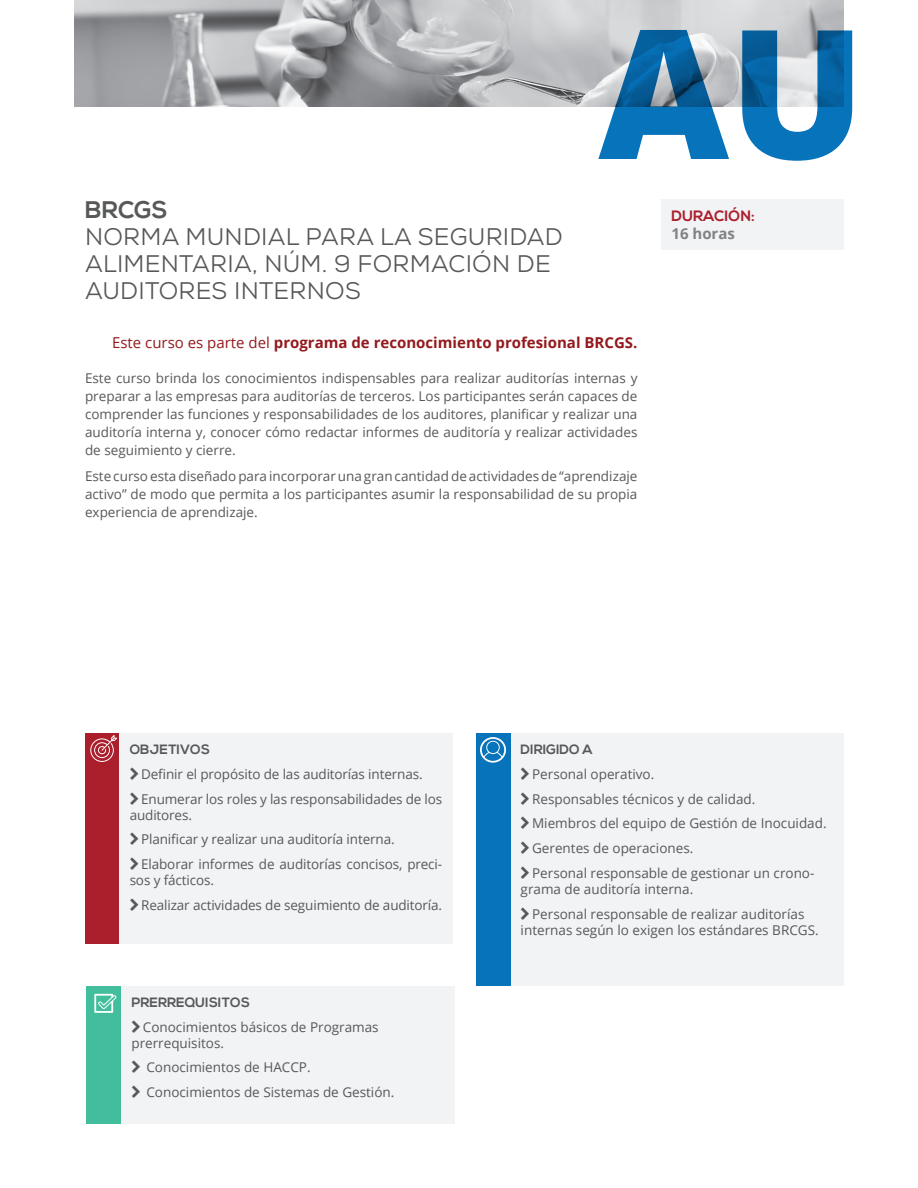
<style>
.page{position:relative;width:918px;height:1188px;background:#fff}
.page>*{position:absolute;margin:0;border:0;box-sizing:border-box;transform-origin:0 0}
.t1{font:800 180px "Open Sans";color:#0773bb}
.t2{font:24px "Nexa";letter-spacing:.01em;color:#57585a}
.t3{font:700 24px "Nexa";letter-spacing:.01em;color:#57585a}
.t4{font:700 15px "Open Sans";color:#93191d}
.Secciones{font:700 15px "Nexa";color:#ab1e2c}
.Secciones-2{font:700 15px "Open Sans";color:#808285}
.t5{font:13.5px/18px "Open Sans";color:#57585a}
.t6{font:700 13.5px "Nexa";color:#57585a}
.s1{font-weight:400}
</style>
<div class="page">
<div style="left:661px;top:199px;width:183px;height:51px;background:#f2f3f4"></div>
<img style="left:74px;top:0;width:770px;height:106px">
<div style="left:85px;top:733px;width:34px;height:210px;background:#ab1e2c"></div>
<div style="left:119px;top:733px;width:334px;height:210px;background:#f2f3f4"></div>
<svg style="left:90px;top:735px;width:27px;height:27px"></svg>
<div style="left:510px;top:733px;width:334px;height:253px;background:#f2f3f4"></div>
<div style="left:121px;top:986px;width:333px;height:137px;background:#f2f3f4"></div>
<div style="left:476px;top:733px;width:34px;height:253px;background:#0773bb"></div>
<div style="left:87px;top:986px;width:34px;height:137px;background:#43be9d"></div>
<svg style="left:480px;top:737px;width:26px;height:26px"></svg>
<svg style="left:94px;top:994px;width:23px;height:19px"></svg>
<p class="t3" style="left:85px;top:195px;width:84px">BRCGS</p>
<p class="t2" style="left:85px;top:221px;width:479px">NORMA MUNDIAL PARA LA SEGURIDAD</p>
<p class="t2" style="left:85px;top:248px;width:467px">ALIMENTARIA, NÚM. 9 FORMACIÓN DE</p>
<p class="t2" style="left:85px;top:275px;width:277px">AUDITORES INTERNOS</p>
<h1 class="t1" style="left:598px;top:-43px;width:268px">AU</h1>
<p class="Secciones" style="left:671px;top:208px;width:85px">DURACIÓN:</p>
<p class="Secciones-2" style="left:671px;top:223px;width:65px">16 horas</p>
<p class="t4" style="left:112px;top:332px;width:527px"><span class="s1">Este curso es parte del</span> programa de reconocimiento profesional BRCGS.</p>
<p class="t5" style="left:85px;top:368px;width:554px;text-align:justify">Este curso brinda los conocimientos indispensables para realizar auditorías internas y preparar a las empresas para auditorías de terceros. Los participantes serán capaces de comprender las funciones y responsabilidades de los auditores, planificar y realizar una auditoría interna y, conocer cómo redactar informes de auditoría y realizar actividades de seguimiento y cierre.</p>
<p class="t5" style="left:85px;top:467px;width:554px;text-align:justify">Este curso esta diseñado para incorporar una gran cantidad de actividades de “aprendizaje activo” de modo que permita a los participantes asumir la responsabilidad de su propia experiencia de aprendizaje.</p>
<p class="t6" style="left:130px;top:742px;width:82px">OBJETIVOS</p>
<p class="t5" style="left:141px;top:765px;width:283px">Definir el propósito de las auditorías internas.</p>
<p class="t5" style="left:130px;top:790px;width:314px;line-height:16.2px;text-indent:11px">Enumerar los roles y las responsabilidades de los auditores.</p>
<p class="t5" style="left:141px;top:830px;width:255px">Planificar y realizar una auditoría interna.</p>
<p class="t5" style="left:130px;top:856px;width:314px;line-height:16.2px;text-indent:11px">Elaborar informes de auditorías concisos, preci&shy;sos y fácticos.</p>
<p class="t5" style="left:141px;top:896px;width:303px">Realizar actividades de seguimiento de auditoría.</p>
<p class="t6" style="left:131px;top:994px;width:120px">PRERREQUISITOS</p>
<p class="t5" style="left:131px;top:1018px;width:249px;line-height:16.2px;text-indent:11px">Conocimientos básicos de Programas prerrequisitos.</p>
<p class="t5" style="left:146px;top:1058px;width:166px">Conocimientos de HACCP.</p>
<p class="t5" style="left:146px;top:1083px;width:250px">Conocimientos de Sistemas de Gestión.</p>
<p class="t6" style="left:521px;top:742px;width:74px">DIRIGIDO A</p>
<p class="t5" style="left:532px;top:765px;width:124px">Personal operativo.</p>
<p class="t5" style="left:532px;top:789px;width:225px">Responsables técnicos y de calidad.</p>
<p class="t5" style="left:532px;top:814px;width:296px">Miembros del equipo de Gestión de Inocuidad.</p>
<p class="t5" style="left:532px;top:839px;width:163px">Gerentes de operaciones.</p>
<p class="t5" style="left:521px;top:864px;width:295px;line-height:16.2px;text-indent:11px">Personal responsable de gestionar un crono&shy;grama de auditoría interna.</p>
<p class="t5" style="left:521px;top:905px;width:300px;line-height:16.2px;text-align:center">Personal responsable de realizar auditorías internas según lo exigen los estándares BRCGS.</p>
</div>
